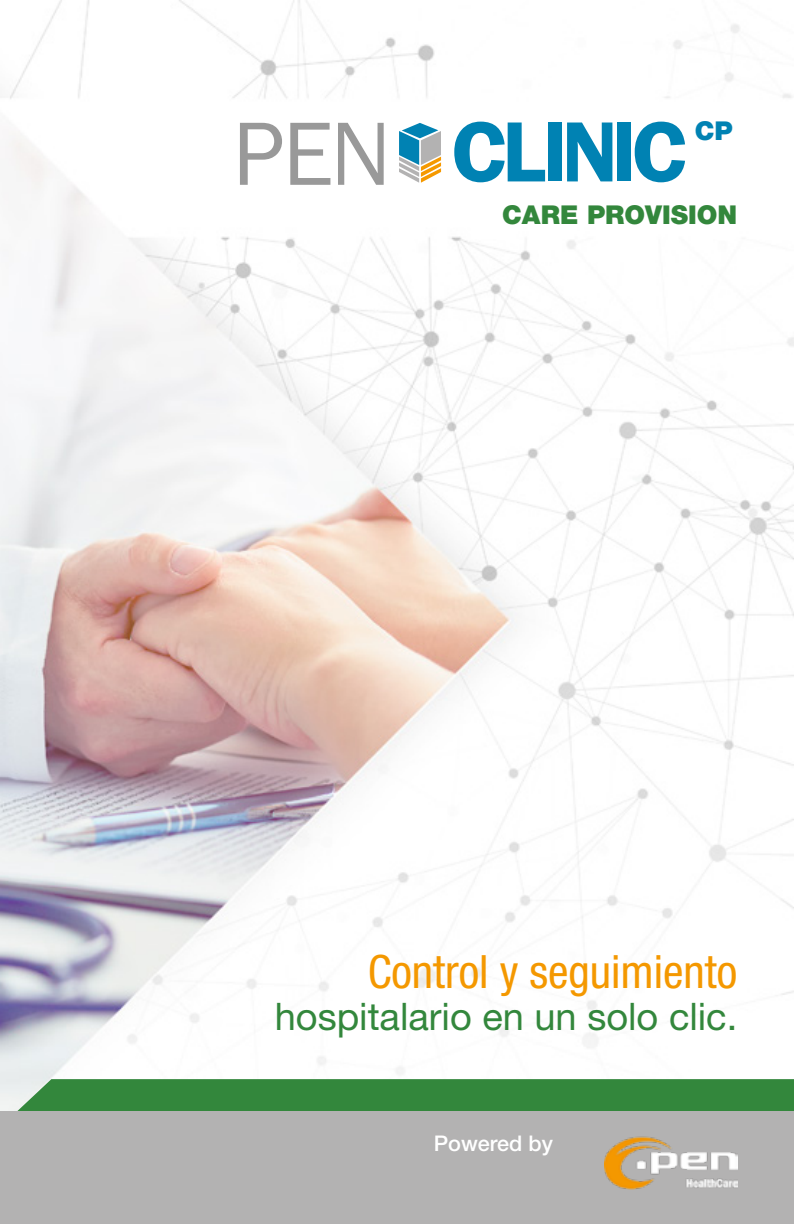
<style>
.page{position:relative;width:794px;height:1224px;background:#fff}
.page>*{position:absolute;margin:0;border:0;box-sizing:border-box;transform-origin:0 0}
.t1{font:condensed 46px "Helvetica Neue LT Std";color:#f49800}
.t2{font:38px "Helvetica Neue LT Std";color:#33873c}
.t3{font:900 26px "Helvetica Neue LT Std";color:#33873c}
.t4{font:900 26px "Helvetica Neue LT Std";color:#0082b3}
.t5{font:500 21.6px "Helvetica Neue LT Std";color:#fff}
</style>
<div class="page">
<img style="left:0;top:0;width:794px;height:1111px">
<div style="left:15px;top:1079px;width:779px;height:32px;background:#33873c"></div>
<div style="left:0;top:1111px;width:794px;height:113px;background:#b3b2b2"></div>
<img style="left:605px;top:1136px;width:132px;height:54px">
<svg style="left:240px;top:123px;width:42px;height:62px"></svg>
<svg style="left:290px;top:123px;width:40px;height:62px"></svg>
<svg style="left:338px;top:123px;width:46px;height:62px"></svg>
<svg style="left:454px;top:122px;width:91px;height:60px"></svg>
<div style="left:548px;top:123px;width:14px;height:58px;background:#0082b3"></div>
<svg style="left:567px;top:123px;width:45px;height:58px"></svg>
<div style="left:617px;top:123px;width:13px;height:58px;background:#0082b3"></div>
<svg style="left:634px;top:122px;width:51px;height:60px"></svg>
<svg style="left:399px;top:123px;width:42px;height:60px"></svg>
<p class="t4" style="left:694px;top:115px;width:40px">CP</p>
<p class="t3" style="left:502px;top:199px;width:236px">CARE PROVISION</p>
<p class="t1" style="left:368px;top:945px;width:371px">Control y seguimiento</p>
<p class="t2" style="left:275px;top:994px;width:464px">hospitalario en un solo clic.</p>
<p class="t5" style="left:434px;top:1130px;width:120px">Powered by</p>
</div>
